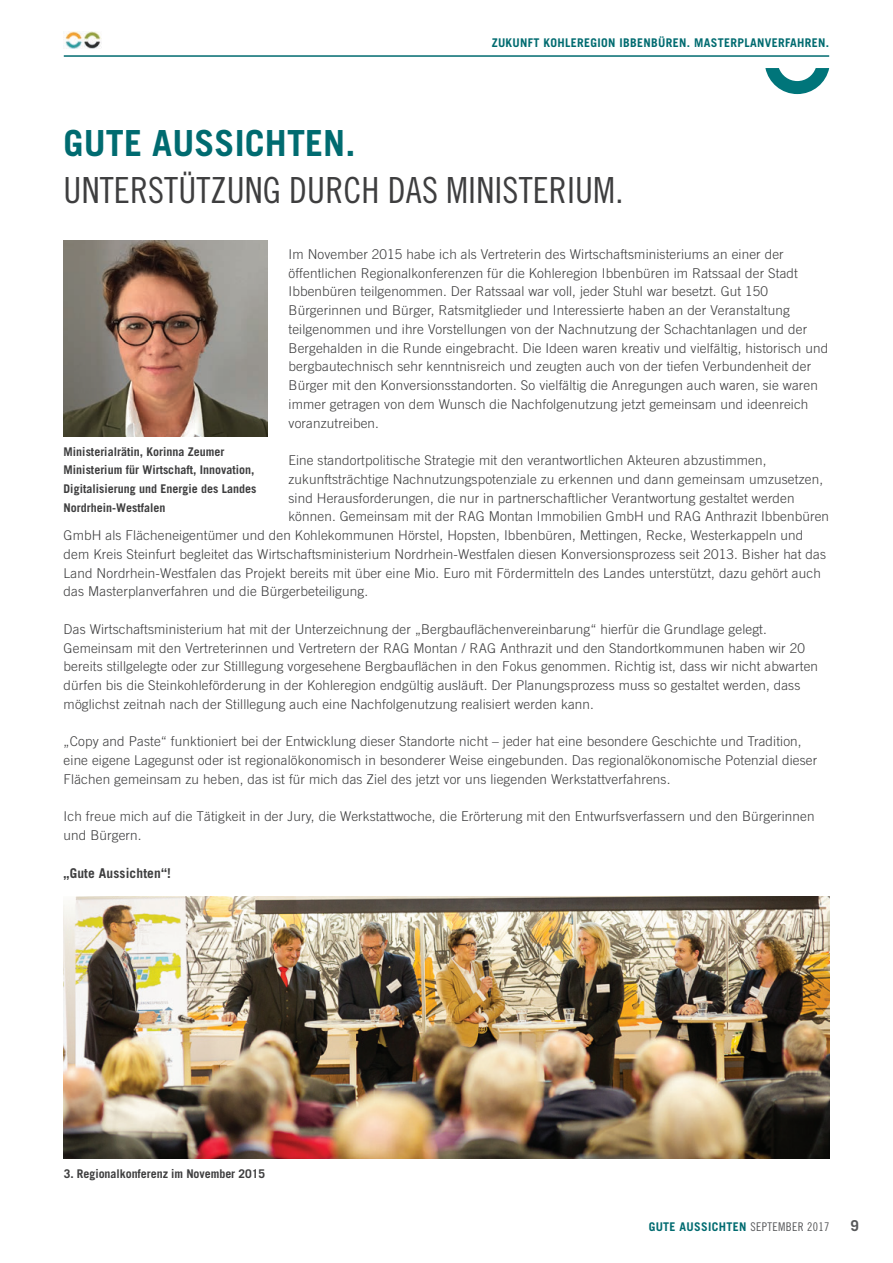
<style>
.page{position:relative;width:893px;height:1263px;background:#fff}
.page>*{position:absolute;margin:0;border:0;box-sizing:border-box;transform-origin:0 0}
.t1{font:36px "Trade Gothic LT Std Cn 18";letter-spacing:.005em;color:#3e3e3f}
.t2{font:700 36px "Trade Gothic";letter-spacing:.005em;color:#006b70}
.t3{font:700 15px "Trade Gothic";color:#57585a}
.t4{font:300 13.5px/18.8px "Trade Gothic";letter-spacing:.01em;color:#3e3e3f}
.t5{font:700 13.5px "Trade Gothic";letter-spacing:.01em;color:#3e3e3f}
.t6{font:700 12px/18.8px "Trade Gothic";color:#3e3e3f}
.t7{font:700 12px "Trade Gothic";letter-spacing:.025em;color:#006b70}
.s1{font-family:"Trade Gothic LT Std Cn 18";font-weight:400;color:#57585a}
</style>
<div class="page">
<img style="left:64px;top:896px;width:765px;height:263px">
<hr style="left:64px;top:55px;width:765px;height:2px;background:#006b70">
<img style="left:65px;top:32px;width:37px;height:17px">
<svg style="left:765px;top:68px;width:64px;height:26px"></svg>
<img style="left:64px;top:240px;width:203px;height:196px">
<p class="t7" style="left:492px;top:35px;width:339px">Zukunft Kohleregion Ibbenbüren. MAsterplanverfahren.</p>
<h1 class="t2" style="left:64px;top:121px;width:293px">Gute aussichten.</h1>
<h1 class="t1" style="left:64px;top:168px;width:561px">UNTERSTÜTZUNG DURCH DAS MINISTERIUM.</h1>
<p class="t4" style="left:289px;top:244px;width:541px">Im November 2015 habe ich als Vertreterin des Wirtschaftsministeriums an einer der öffentlichen Regionalkonferenzen für die Kohleregion Ibbenbüren im Ratssaal der Stadt Ibbenbüren teilgenommen. Der Ratssaal war voll, jeder Stuhl war besetzt. Gut 150<br>Bürgerinnen und Bürger, Ratsmitglieder und Interessierte haben an der Veranstaltung teilgenommen und ihre Vorstellungen von der Nachnutzung der Schachtanlagen und der Bergehalden in die Runde eingebracht. Die Ideen waren kreativ und vielfältig, historisch und bergbautechnisch sehr kenntnisreich und zeugten auch von der tiefen Verbundenheit der Bürger mit den Konversionsstandorten. So vielfältig die Anregungen auch waren, sie waren immer getragen von dem Wunsch die Nachfolgenutzung jetzt gemeinsam und ideenreich voranzutreiben.</p>
<p class="t4" style="left:288px;top:451px;width:479px">Eine standortpolitische Strategie mit den verantwortlichen Akteuren abzustimmen,</p>
<p class="t4" style="left:288px;top:469px;width:536px">zukunftsträchtige Nachnutzungspotenziale zu erkennen und dann gemeinsam umzusetzen,</p>
<p class="t4" style="left:288px;top:488px;width:508px">sind Herausforderungen, die nur in partnerschaftlicher Verantwortung gestaltet werden</p>
<p class="t4" style="left:288px;top:507px;width:542px">können. Gemeinsam mit der RAG Montan Immobilien GmbH und RAG Anthrazit Ibbenbüren</p>
<p class="t4" style="left:64px;top:526px;width:741px">GmbH als Flächeneigentümer und den Kohlekommunen Hörstel, Hopsten, Ibbenbüren, Mettingen, Recke, Westerkappeln und</p>
<p class="t4" style="left:64px;top:544px;width:764px">dem Kreis Steinfurt begleitet das Wirtschaftsministerium Nordrhein-Westfalen diesen Konversionsprozess seit 2013. Bisher hat das</p>
<p class="t4" style="left:64px;top:563px;width:759px">Land Nordrhein-Westfalen das Projekt bereits mit über eine Mio. Euro mit Fördermitteln des Landes unterstützt, dazu gehört auch</p>
<p class="t4" style="left:64px;top:582px;width:306px">das Masterplanverfahren und die Bürgerbeteiligung.</p>
<p class="t4" style="left:64px;top:619px;width:756px">Das Wirtschaftsministerium hat mit der Unterzeichnung der „Bergbauflächenvereinbarung“ hierfür die Grundlage gelegt.<br>Gemeinsam mit den Vertreterinnen und Vertretern der RAG Montan / RAG Anthrazit und den Standortkommunen haben wir 20 bereits stillgelegte oder zur Stilllegung vorgesehene Bergbauflächen in den Fokus genommen. Richtig ist, dass wir nicht abwarten dürfen bis die Steinkohleförderung in der Kohleregion endgültig ausläuft. Der Planungsprozess muss so gestaltet werden, dass möglichst zeitnah nach der Stilllegung auch eine Nachfolgenutzung realisiert werden kann.</p>
<p class="t4" style="left:64px;top:732px;width:755px">„Copy and Paste“ funktioniert bei der Entwicklung dieser Standorte nicht – jeder hat eine besondere Geschichte und Tradition, eine eigene Lagegunst oder ist regionalökonomisch in besonderer Weise eingebunden. Das regionalökonomische Potenzial dieser<br>Flächen gemeinsam zu heben, das ist für mich das Ziel des jetzt vor uns liegenden Werkstattverfahrens.</p>
<p class="t4" style="left:64px;top:807px;width:752px">Ich freue mich auf die Tätigkeit in der Jury, die Werkstattwoche, die Erörterung mit den Entwurfsverfassern und den Bürgerinnen und Bürgern.</p>
<p class="t5" style="left:64px;top:865px;width:109px">„Gute Aussichten“!</p>
<p class="t6" style="left:64px;top:442px;width:194px">Ministerialrätin, Korinna Zeumer Ministerium für Wirtschaft, Innovation, Digitalisierung und Energie des Landes Nordrhein-Westfalen</p>
<p class="t6" style="left:64px;top:1164px;width:203px">3. Regionalkonferenz im November 2015</p>
<p class="t7" style="left:649px;top:1219px;width:182px">gute Aussichten <span class="s1">SEPTEMBER 2017</span></p>
<p class="t3" style="left:851px;top:1216px;width:10px">9</p>
</div>
